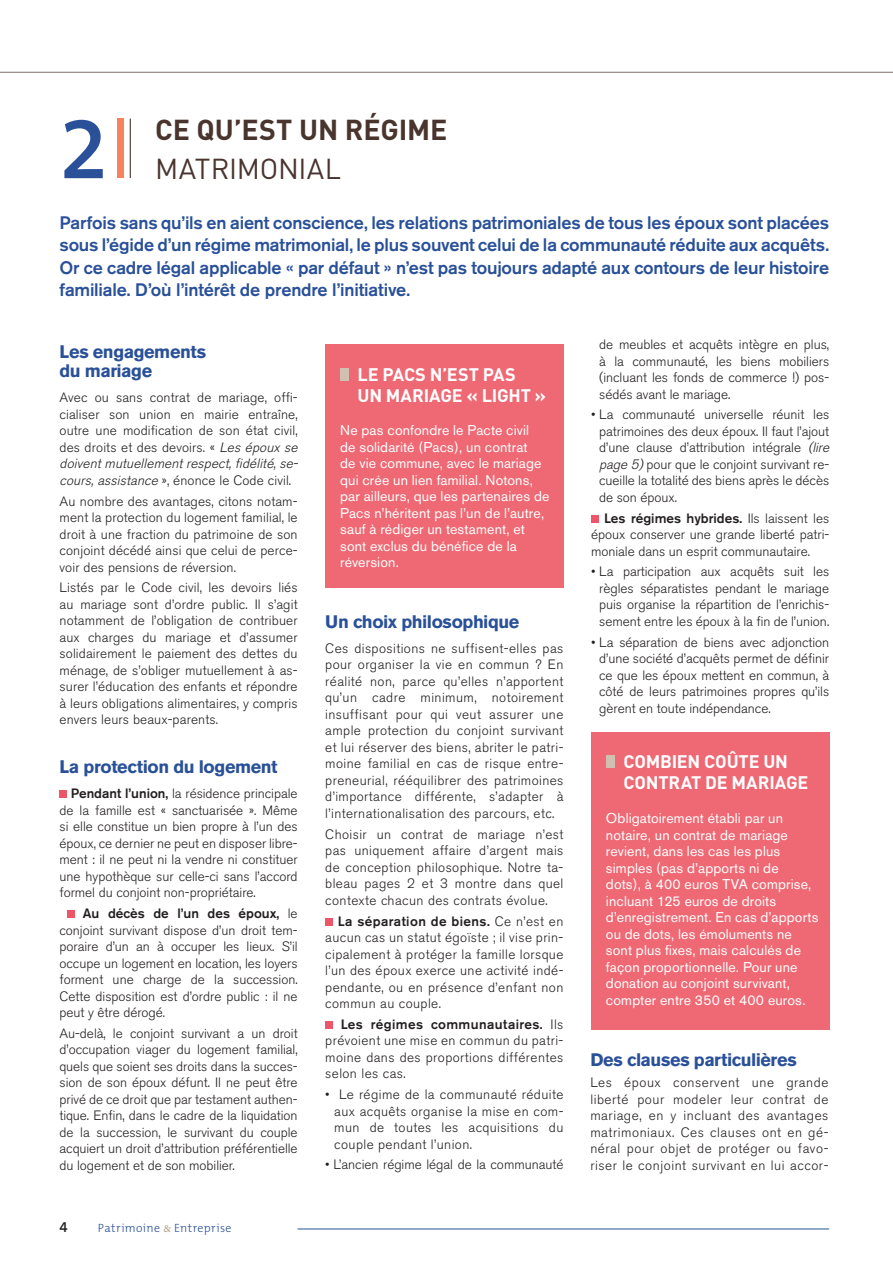
<style>
.page{position:relative;width:893px;height:1263px;background:#fff}
.page>*{position:absolute;margin:0;border:0;box-sizing:border-box;transform-origin:0 0}
.t1{font:600 88.5px "The Mix B6";color:#295098}
.t2{font:700 28.5px "DIN";letter-spacing:-.005em;color:#4a352e}
.t3{font:28.5px "DIN";letter-spacing:-.01em;color:#4a352e}
.t4{font:500 18px/22.5px "Akzidenz Grotesk BE";letter-spacing:-.01em;color:#295098;text-align:justify}
.t5{font:700 18px/19.5px "Akzidenz Grotesk BE";letter-spacing:-.025em;color:#295098}
.t6{font:700 18px/21px "DIN";letter-spacing:-.01em;color:#fff}
.t7{font:600 15px "The Mix B6";color:#231f20}
.t8{font:14.1px/16.5px "Akzidenz Grotesk BE";letter-spacing:.01em;color:#fff}
.t9{font:300 13.5px/16.5px "Akzidenz Grotesk BE";color:#231f20;text-align:justify}
.t10{font:300 12px "The Mix B3";letter-spacing:.03em;color:#295098}
.s1{font-style:italic}
.s2{font-weight:500}
.s3{font-family:"Minion Pro";font-weight:400;font-size:10.5px;color:#ab957c}
</style>
<div class="page">
<hr style="left:298px;top:1229px;width:531px;height:1px;background:#295098">
<hr style="left:0;top:72px;width:893px;height:1px;background:#8e7e78">
<div style="left:60px;top:791px;width:7px;height:7px;background:#ed5669"></div>
<div style="left:67px;top:910px;width:7px;height:8px;background:#ed5669"></div>
<div style="left:325px;top:918px;width:8px;height:7px;background:#ed5669"></div>
<div style="left:325px;top:1021px;width:8px;height:8px;background:#ed5669"></div>
<hr style="left:130px;top:119px;width:1px;height:59px;background:#4a352e">
<div style="left:117px;top:119px;width:6px;height:59px;background:#f5835b"></div>
<div style="left:591px;top:515px;width:8px;height:8px;background:#ed5669"></div>
<div style="left:325px;top:344px;width:238px;height:244px;background:#ee6974"></div>
<div style="left:341px;top:368px;width:8px;height:13px;background:#d0c0b0"></div>
<div style="left:591px;top:732px;width:238px;height:298px;background:#ee6974"></div>
<div style="left:606px;top:755px;width:9px;height:13px;background:#d0c0b0"></div>
<h1 class="t1" style="left:60px;top:102px;width:50px">2</h1>
<h2 class="t2" style="left:155px;top:111px;width:294px">CE QU’EST UN RÉGIME</h2>
<h2 class="t3" style="left:155px;top:151px;width:187px">MATRIMONIAL</h2>
<p class="t4" style="left:60px;top:211px;width:771px">Parfois sans qu’ils en aient conscience, les relations patrimoniales de tous les époux sont placées sous l’égide d’un régime matrimonial, le plus souvent celui de la communauté réduite aux acquêts.<br>Or ce cadre légal applicable « par défaut » n’est pas toujours adapté aux contours de leur histoire familiale. D’où l’intérêt de prendre l’initiative.</p>
<h3 class="t5" style="left:60px;top:342px;width:148px">Les engagements du mariage</h3>
<p class="t9" style="left:60px;top:390px;width:243px;text-align:left">Avec ou sans contrat de mariage, offi&shy;cialiser son union en mairie entraîne, outre une modification de son état civil, des droits et des devoirs. « <span class="s1">Les époux se doiventmutuellementrespect,fidélité,se&shy;cours,assistance</span>», énonce le Code civil.</p>
<p class="t9" style="left:60px;top:493px;width:240px">Au nombre des avantages, citons notam&shy;ment la protection du logement familial, le droit à une fraction du patrimoine de son conjoint décédé ainsi que celui de perce&shy;voir des pensions de réversion.</p>
<p class="t9" style="left:60px;top:580px;width:240px">Listés par le Code civil, les devoirs liés au mariage sont d’ordre public. Il s’agit notamment de l’obligation de contribuer aux charges du mariage et d’assumer solidairement le paiement des dettes du ménage, de s’obliger mutuellement à as&shy;surer l’éducation des enfants et répondre à leurs obligations alimentaires, y compris envers leurs beaux-parents.</p>
<h3 class="t5" style="left:60px;top:757px;width:220px">La protection du logement</h3>
<p class="t9" style="left:60px;top:786px;width:240px;text-indent:11px"><span class="s2">Pendant l’union,</span> la résidence principale de la famille est « sanctuarisée ». Même si elle constitue un bien propre à l’un des époux, ce dernier ne peut en disposer libre&shy;ment : il ne peut ni la vendre ni constituer une hypothèque sur celle-ci sans l’accord formel du conjoint non-propriétaire.</p>
<p class="t9" style="left:60px;top:905px;width:240px;text-indent:23px"><span class="s2">Au décès de l’un des époux,</span> le conjoint survivant dispose d’un droit tem&shy;poraire d’un an à occuper les lieux. S’il occupe un logement en location, les loyers forment une charge de la succession.<br>Cette disposition est d’ordre public : il ne peut y être dérogé.</p>
<p class="t9" style="left:60px;top:1025px;width:240px">Au-delà, le conjoint survivant a un droit d’occupation viager du logement familial, quels que soient ses droits dans la succes&shy;sion de son époux défunt. Il ne peut être privé de ce droit que par testament authen&shy;tique. Enfin, dans le cadre de la liquidation de la succession, le survivant du couple acquiert un droit d’attribution préférentielle du logement et de son mobilier.</p>
<p class="t7" style="left:60px;top:1219px;width:10px">4</p>
<p class="t10" style="left:98px;top:1221px;width:135px">Patrimoine <span class="s3">&amp;</span> Entreprise</p>
<h3 class="t6" style="left:358px;top:363px;width:190px">LE PACS N’EST PAS<br>UN MARIAGE « LIGHT »</h3>
<p class="t8" style="left:340px;top:422px;width:211px">Ne pas confondre le Pacte civil<br>de solidarité (Pacs), un contrat<br>de vie commune, avec le mariage qui crée un lien familial. Notons, par ailleurs, que les partenaires de<br>Pacs n’héritent pas l’un de l’autre, sauf à rédiger un testament, et sont exclus du bénéfice de la réversion.</p>
<h3 class="t5" style="left:325px;top:612px;width:196px">Un choix philosophique</h3>
<p class="t9" style="left:325px;top:640px;width:240px">Ces dispositions ne suffisent-elles pas pour organiser la vie en commun ? En réalité non, parce qu’elles n’apportent qu’un cadre minimum, notoirement insuffisant pour qui veut assurer une ample protection du conjoint survivant et lui réserver des biens, abriter le patri&shy;moine familial en cas de risque entre&shy;preneurial, rééquilibrer des patrimoines d’importance différente, s’adapter à l’internationalisation des parcours, etc.</p>
<p class="t9" style="left:325px;top:826px;width:240px">Choisir un contrat de mariage n’est pas uniquement affaire d’argent mais de conception philosophique. Notre ta&shy;bleau pages 2 et 3 montre dans quel contexte chacun des contrats évolue.</p>
<p class="t9" style="left:325px;top:913px;width:240px;text-indent:12px"><span class="s2">La séparation de biens.</span> Ce n’est en aucun cas un statut égoïste ; il vise prin&shy;cipalement à protéger la famille lorsque l’un des époux exerce une activité indé&shy;pendante, ou en présence d’enfant non commun au couple.</p>
<p class="t9" style="left:325px;top:1016px;width:240px;text-indent:15px"><span class="s2">Les régimes communautaires.</span> Ils prévoient une mise en commun du patri&shy;moine dans des proportions différentes selon les cas.</p>
<p class="t9" style="left:334px;top:1086px;width:231px;text-indent:-9px">• Le régime de la communauté réduite aux acquêts organise la mise en com&shy;mun de toutes les acquisitions du couple pendant l’union.</p>
<p class="t9" style="left:325px;top:1156px;width:240px">• L’ancien régime légal de la communauté</p>
<p class="t9" style="left:599px;top:336px;width:232px">de meubles et acquêts intègre en plus, à la communauté, les biens mobiliers (incluant les fonds de commerce !) pos&shy;sédés avant le mariage.</p>
<p class="t9" style="left:599px;top:407px;width:235px;text-align:left;text-indent:-8px">• La communauté universelle réunit les patrimoines des deux époux. Il faut l’ajout d’une clause d’attribution intégrale <span class="s1">(lire page 5)</span>pour que le conjoint survivant re&shy;cueille la totalité des biens après le décès de son époux.</p>
<p class="t9" style="left:591px;top:510px;width:240px;text-indent:13px"><span class="s2">Les régimes hybrides.</span> Ils laissent les époux conserver une grande liberté patri&shy;moniale dans un esprit communautaire.</p>
<p class="t9" style="left:599px;top:564px;width:232px;text-indent:-8px">• La participation aux acquêts suit les règles séparatistes pendant le mariage puis organise la répartition de l’enrichis&shy;sement entre les époux à la fin de l’union.</p>
<p class="t9" style="left:599px;top:634px;width:232px;text-indent:-8px">• La séparation de biens avec adjonction d’une société d’acquêts permet de définir ce que les époux mettent en commun, à côté de leurs patrimoines propres qu’ils gèrent en toute indépendance.</p>
<h3 class="t6" style="left:623px;top:750px;width:187px">COMBIEN COÛTE UN<br>CONTRAT DE MARIAGE</h3>
<p class="t8" style="left:606px;top:810px;width:214px">Obligatoirement établi par un notaire, un contrat de mariage revient, dans les cas les plus simples (pas d’apports ni de<br>dots), à 400 euros TVA comprise, incluant 125 euros de droits d’enregistrement. En cas d’apports ou de dots, les émoluments ne sont plus fixes, mais calculés de façon proportionnelle. Pour une donation au conjoint survivant, compter entre 350 et 400 euros.</p>
<h3 class="t5" style="left:590px;top:1050px;width:208px">Des clauses particulières</h3>
<p class="t9" style="left:590px;top:1074px;width:240px">Les époux conservent une grande liberté pour modeler leur contrat de mariage, en y incluant des avantages matrimoniaux. Ces clauses ont en gé&shy;néral pour objet de protéger ou favo&shy;riser le conjoint survivant en lui accor-</p>
</div>
